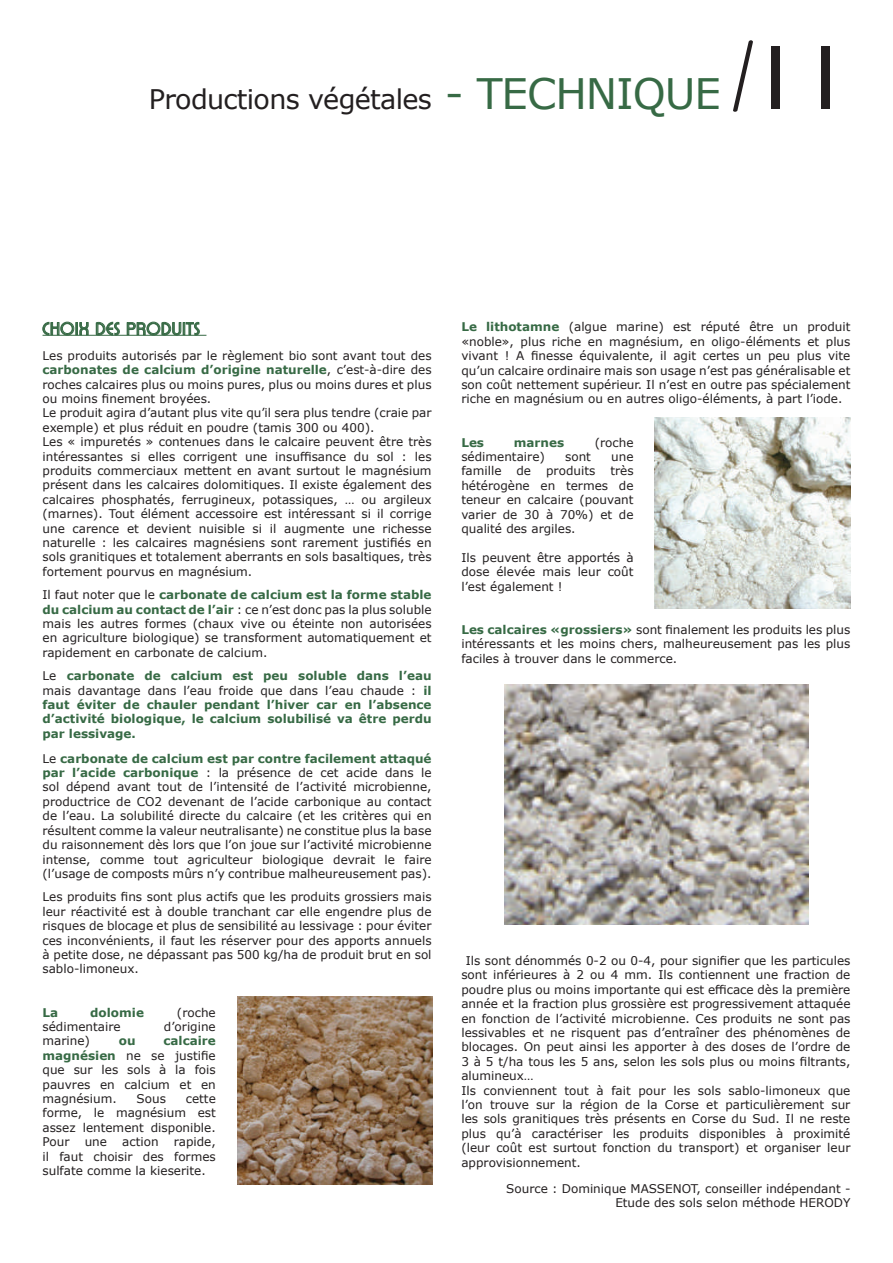
<style>
.page{position:relative;width:893px;height:1263px;background:#fff}
.page>*{position:absolute;margin:0;border:0;box-sizing:border-box;transform-origin:0 0}
.t1{font:27px "Verdana";letter-spacing:-.025em;color:#231f20}
.t2{font:18px "Xpressive";letter-spacing:.05em;color:#376a45}
.t3{font:12px/14.4px "Verdana";color:#231f20;text-align:justify}
.t4{font:700 12px/14.4px "Verdana";color:#376a45;text-align:justify}
.s1{font-size:42px;color:#376a45}
.s2{font-family:"Street";font-weight:100;font-size:91.5px}
.s3{font-family:"Xpressive";font-size:91.5px}
.s4{font-weight:700;color:#376a45}
.s5{font-weight:400;color:#231f20}
</style>
<div class="page">
<hr style="left:43px;top:335px;width:163px;height:1px;background:#376a45">
<svg style="left:42px;top:321px;width:47px;height:15px"></svg>
<svg style="left:96px;top:321px;width:24px;height:15px"></svg>
<svg style="left:126px;top:321px;width:74px;height:15px"></svg>
<img style="left:237px;top:996px;width:196px;height:188px">
<img style="left:655px;top:417px;width:195px;height:192px">
<img style="left:505px;top:684px;width:304px;height:241px">
<h1 class="t1" style="left:149px;top:81px;width:703px">Productions végétales <span class="s1">- TECHNIQUE</span> <span class="s2">/</span><span class="s3">11</span></h1>
<h2 class="t2" style="left:43px;top:319px;width:159px">CHOIX DES PRODUITS</h2>
<p class="t3" style="left:43px;top:348px;width:391px;text-align:left">Les produits autorisés par le règlement bio sont avant tout des <span class="s4">carbonates de calcium d’origine naturelle</span>, c’est-à-dire des roches calcaires plus ou moins pures, plus ou moins dures et plus ou moins finement broyées.<br>Le produit agira d’autant plus vite qu’il sera plus tendre (craie par exemple) et plus réduit en poudre (tamis 300 ou 400).<br>Les « impuretés » contenues dans le calcaire peuvent être très intéressantes si elles corrigent une insuffisance du sol : les produits commerciaux mettent en avant surtout le magnésium présent dans les calcaires dolomitiques. Il existe également des calcaires phosphatés, ferrugineux, potassiques, … ou argileux (marnes). Tout élément accessoire est intéressant si il corrige une carence et devient nuisible si il augmente une richesse naturelle : les calcaires magnésiens sont rarement justifiés en sols granitiques et totalement aberrants en sols basaltiques, très fortement pourvus en magnésium.</p>
<p class="t3" style="left:43px;top:587px;width:391px">Il faut noter que le <span class="s4">carbonate de calcium est la forme stable du calcium au contact de l’air</span> : ce n’est donc pas la plus soluble mais les autres formes (chaux vive ou éteinte non autorisées en agriculture biologique) se transforment automatiquement et rapidement en carbonate de calcium.</p>
<p class="t4" style="left:43px;top:668px;width:391px"><span class="s5">Le</span> carbonate de calcium est peu soluble dans l’eau <span class="s5">mais davantage dans l’eau froide que dans l’eau chaude :</span> il faut éviter de chauler pendant l’hiver car en l’absence d’activité biologique, le calcium solubilisé va être perdu par lessivage.</p>
<p class="t3" style="left:43px;top:751px;width:391px">Le <span class="s4">carbonate de calcium est par contre facilement attaqué par l’acide carbonique</span> : la présence de cet acide dans le sol dépend avant tout de l’intensité de l’activité microbienne, productrice de CO2 devenant de l’acide carbonique au contact de l’eau. La solubilité directe du calcaire (et les critères qui en résultent comme la valeur neutralisante) ne constitue plus la base du raisonnement dès lors que l’on joue sur l’activité microbienne intense, comme tout agriculteur biologique devrait le faire (l’usage de composts mûrs n’y contribue malheureusement pas).</p>
<p class="t3" style="left:43px;top:890px;width:391px">Les produits fins sont plus actifs que les produits grossiers mais leur réactivité est à double tranchant car elle engendre plus de risques de blocage et plus de sensibilité au lessivage : pour éviter ces inconvénients, il faut les réserver pour des apports annuels à petite dose, ne dépassant pas 500 kg/ha de produit brut en sol sablo-limoneux.</p>
<p class="t4" style="left:43px;top:1005px;width:17px">La</p>
<p class="t4" style="left:90px;top:1005px;width:55px">dolomie</p>
<p class="t3" style="left:177px;top:1005px;width:40px">(roche</p>
<p class="t3" style="left:43px;top:1019px;width:80px">sédimentaire</p>
<p class="t3" style="left:164px;top:1019px;width:53px">d’origine</p>
<p class="t3" style="left:43px;top:1034px;width:49px">marine)</p>
<p class="t4" style="left:119px;top:1033px;width:18px">ou</p>
<p class="t3" style="left:43px;top:1034px;width:175px;text-indent:121px"><span class="s4">calcaire magnésien</span> ne se justifie que sur les sols à la fois pauvres en calcium et en magnésium.</p>
<p class="t3" style="left:137px;top:1091px;width:31px">Sous</p>
<p class="t3" style="left:43px;top:1091px;width:175px;text-indent:143px">cette forme, le magnésium est assez lentement disponible.<br>Pour</p>
<p class="t3" style="left:43px;top:1134px;width:175px;text-indent:131px">rapide, il faut choisir des formes sulfate comme la kieserite.</p>
<p class="t3" style="left:85px;top:1134px;width:24px">une</p>
<p class="t3" style="left:122px;top:1134px;width:38px">action</p>
<p class="t3" style="left:461px;top:320px;width:391px"><span class="s4">Le lithotamne</span> (algue marine) est réputé être un produit «noble», plus riche en magnésium, en oligo-éléments et plus vivant ! A finesse équivalente, il agit certes un peu plus vite qu’un calcaire ordinaire mais son usage n’est pas généralisable et son coût nettement supérieur. Il n’est en outre pas spécialement riche en magnésium ou en autres oligo-éléments, à part l’iode.</p>
<p class="t4" style="left:461px;top:435px;width:24px">Les</p>
<p class="t4" style="left:514px;top:435px;width:52px">marnes</p>
<p class="t3" style="left:595px;top:435px;width:40px">(roche</p>
<p class="t3" style="left:461px;top:449px;width:85px">sédimentaire)</p>
<p class="t3" style="left:565px;top:449px;width:27px">sont</p>
<p class="t3" style="left:611px;top:449px;width:24px">une</p>
<p class="t3" style="left:461px;top:464px;width:135px">famille de produits</p>
<p class="t3" style="left:461px;top:464px;width:174px;text-indent:149px">très hétérogène en termes de teneur en calcaire (pouvant varier de 30 à 70%) et de qualité des argiles.</p>
<p class="t3" style="left:461px;top:550px;width:174px">Ils peuvent être apportés à dose élevée mais leur coût l’est également !</p>
<p class="t3" style="left:461px;top:622px;width:391px"><span class="s4">Les calcaires «grossiers»</span> sont finalement les produits les plus intéressants et les moins chers, malheureusement pas les plus faciles à trouver dans le commerce.</p>
<p class="t3" style="left:461px;top:953px;width:391px;text-align:left;text-indent:4px">Ils sont dénommés 0-2 ou 0-4, pour signifier que les particules sont inférieures à 2 ou 4 mm. Ils contiennent une fraction de poudre plus ou moins importante qui est efficace dès la première année et la fraction plus grossière est progressivement attaquée en fonction de l’activité microbienne. Ces produits ne sont pas lessivables et ne risquent pas d’entraîner des phénomènes de blocages. On peut ainsi les apporter à des doses de l’ordre de 3 à 5 t/ha tous les 5 ans, selon les sols plus ou moins filtrants, alumineux…<br>Ils conviennent tout à fait pour les sols sablo-limoneux que l’on trouve sur la région de la Corse et particulièrement sur les sols granitiques très présents en Corse du Sud. Il ne reste plus qu’à caractériser les produits disponibles à proximité (leur coût est surtout fonction du transport) et organiser leur approvisionnement.</p>
<p class="t3" style="left:506px;top:1181px;width:346px;text-align:right">Source : Dominique MASSENOT, conseiller indépendant -<br>Etude des sols selon méthode HERODY</p>
</div>
